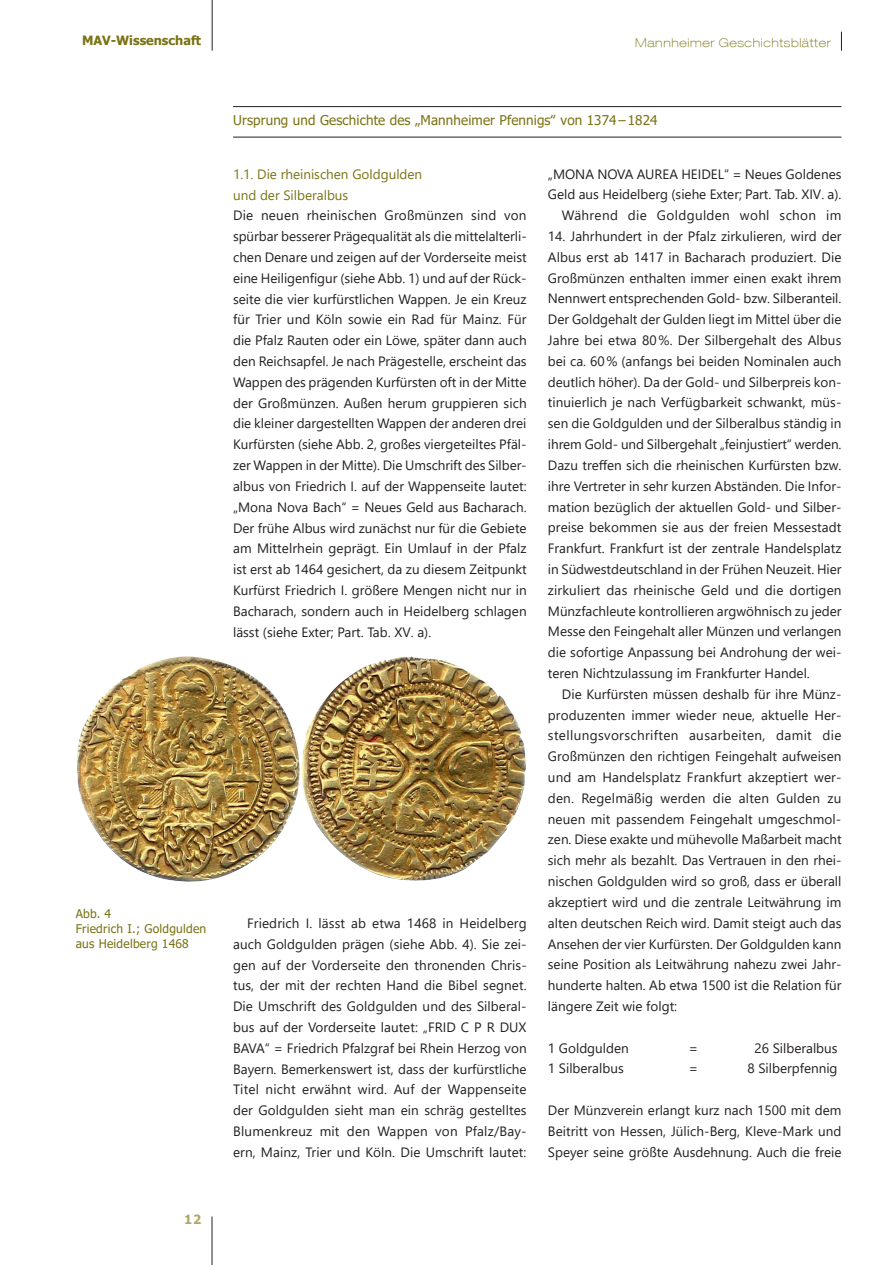
<style>
.page{position:relative;width:893px;height:1265px;background:#fff}
.page>*{position:absolute;margin:0;border:0;box-sizing:border-box;transform-origin:0 0}
.t1{font:13.5px/20.9px "Segoe UI";color:#231f20;text-align:justify}
.t2{font:13.5px "Tahoma";letter-spacing:.01em;color:#7a7313}
.t3{font:13.5px/20.9px "Segoe UI";color:#7a7313}
.t4{font:700 12.75px "Tahoma";color:#7a7313}
.t5{font:700 12.75px "Tahoma";color:#aea767}
.t6{font:100 expanded 12.15px "Helvetica Neue LT";letter-spacing:.05em;color:#7a7313}
.t7{font:12px/15px "Tahoma";letter-spacing:.02em;color:#7a7313}
</style>
<div class="page">
<hr style="left:212px;top:1216px;width:1px;height:49px;background:#231f20">
<hr style="left:212px;top:0;width:1px;height:51px;background:#231f20">
<svg style="left:841px;top:32px;width:1px;height:19px"></svg>
<hr style="left:233px;top:106px;width:608px;height:1px;background:#231f20">
<hr style="left:233px;top:137px;width:608px;height:1px;background:#231f20">
<img style="left:77px;top:656px;width:449px;height:226px">
<p class="t4" style="left:82px;top:31px;width:121px">MAV-Wissenschaft</p>
<p class="t6" style="left:635px;top:36px;width:197px">Mannheimer Geschichtsblätter</p>
<p class="t7" style="left:76px;top:907px;width:132px">Abb. 4<br>Friedrich I.; Goldgulden aus Heidelberg 1468</p>
<p class="t5" style="left:184px;top:1210px;width:18px">12</p>
<p class="t2" style="left:233px;top:111px;width:426px">Ursprung und Geschichte des „Mannheimer Pfennigs‟ von 1374 – 1824</p>
<p class="t3" style="left:233px;top:162px;width:191px">1.1. Die rheinischen Goldgulden und der Silberalbus</p>
<p class="t1" style="left:233px;top:204px;width:295px;text-align:left">Die neuen rheinischen Großmünzen sind von spürbar besserer Prägequalität als die mittelalterli&shy;chen Denare und zeigen auf der Vorderseite meist eine Heiligenfigur (siehe Abb. 1) und auf der Rück&shy;seite die vier kurfürstlichen Wappen. Je ein Kreuz für Trier und Köln sowie ein Rad für Mainz. Für die Pfalz Rauten oder ein Löwe, später dann auch den Reichsapfel. Je nach Prägestelle, erscheint das Wappen des prägenden Kurfürsten oft in der Mitte der Großmünzen. Außen herum gruppieren sich die kleiner dargestellten Wappen der anderen drei Kurfürsten (siehe Abb. 2, großes viergeteiltes Pfäl&shy;zer Wappen in der Mitte). Die Umschrift des Silber&shy;albus von Friedrich I. auf der Wappenseite lautet: „Mona Nova Bach“ = Neues Geld aus Bacharach.<br>Der frühe Albus wird zunächst nur für die Gebiete am Mittelrhein geprägt. Ein Umlauf in der Pfalz ist erst ab 1464 gesichert, da zu diesem Zeitpunkt Kurfürst Friedrich I. größere Mengen nicht nur in Bacharach, sondern auch in Heidelberg schlagen lässt (siehe Exter; Part. Tab. XV. a).</p>
<p class="t1" style="left:233px;top:911px;width:295px;text-indent:14px">Friedrich I. lässt ab etwa 1468 in Heidelberg auch Goldgulden prägen (siehe Abb. 4). Sie zei&shy;gen auf der Vorderseite den thronenden Chris&shy;tus, der mit der rechten Hand die Bibel segnet.<br>Die Umschrift des Goldgulden und des Silberal&shy;bus auf der Vorderseite lautet: „FRID C P R DUX BAVA“ = Friedrich Pfalzgraf bei Rhein Herzog von Bayern. Bemerkenswert ist, dass der kurfürstliche Titel nicht erwähnt wird. Auf der Wappenseite der Goldgulden sieht man ein schräg gestelltes Blumenkreuz mit den Wappen von Pfalz/Bay&shy;ern, Mainz, Trier und Köln. Die Umschrift lautet:</p>
<p class="t1" style="left:548px;top:162px;width:295px;text-align:right">„MONA NOVA AUREA HEIDEL“ = Neues Goldenes<br>Geld aus Heidelberg (siehe Exter; Part. Tab. XIV. a).<br>Während die Goldgulden wohl schon im</p>
<p class="t1" style="left:548px;top:224px;width:295px">14. Jahrhundert in der Pfalz zirkulieren, wird der Albus erst ab 1417 in Bacharach produziert. Die Großmünzen enthalten immer einen exakt ihrem Nennwert entsprechenden Gold- bzw. Silberanteil.<br>Der Goldgehalt der Gulden liegt im Mittel über die Jahre bei etwa 80 %. Der Silbergehalt des Albus bei ca. 60% (anfangs bei beiden Nominalen auch deutlich höher). Da der Gold- und Silberpreis kon&shy;tinuierlich je nach Verfügbarkeit schwankt, müs&shy;sen die Goldgulden und der Silberalbus ständig in ihrem Gold- und Silbergehalt „feinjustiert“ werden.<br>Dazu treffen sich die rheinischen Kurfürsten bzw. ihre Vertreter in sehr kurzen Abständen. Die Infor&shy;mation bezüglich der aktuellen Gold- und Silber&shy;preise bekommen sie aus der freien Messestadt Frankfurt. Frankfurt ist der zentrale Handelsplatz in Südwestdeutschland in der Frühen Neuzeit. Hier zirkuliert das rheinische Geld und die dortigen Münzfachleute kontrollieren argwöhnisch zu jeder Messe den Feingehalt aller Münzen und verlangen die sofortige Anpassung bei Androhung der wei&shy;teren Nichtzulassung im Frankfurter Handel.</p>
<p class="t1" style="left:548px;top:682px;width:295px;text-indent:14px">Die Kurfürsten müssen deshalb für ihre Münz&shy;produzenten immer wieder neue, aktuelle Her&shy;stellungsvorschriften ausarbeiten, damit die Großmünzen den richtigen Feingehalt aufweisen und am Handelsplatz Frankfurt akzeptiert wer&shy;den. Regelmäßig werden die alten Gulden zu neuen mit passendem Feingehalt umgeschmol&shy;zen. Diese exakte und mühevolle Maßarbeit macht sich mehr als bezahlt. Das Vertrauen in den rhei&shy;nischen Goldgulden wird so groß, dass er überall akzeptiert wird und die zentrale Leitwährung im alten deutschen Reich wird. Damit steigt auch das Ansehen der vier Kurfürsten. Der Goldgulden kann seine Position als Leitwährung nahezu zwei Jahr&shy;hunderte halten. Ab etwa 1500 ist die Relation für längere Zeit wie folgt:</p>
<p class="t1" style="left:548px;top:1036px;width:82px">1 Goldgulden</p>
<p class="t1" style="left:688px;top:1036px;width:11px">=</p>
<p class="t1" style="left:754px;top:1036px;width:85px">26 Silberalbus</p>
<p class="t1" style="left:548px;top:1057px;width:77px">1 Silberalbus</p>
<p class="t1" style="left:688px;top:1057px;width:11px">=</p>
<p class="t1" style="left:747px;top:1057px;width:92px">8 Silberpfennig</p>
<p class="t1" style="left:548px;top:1098px;width:295px">Der Münzverein erlangt kurz nach 1500 mit dem Beitritt von Hessen, Jülich-Berg, Kleve-Mark und Speyer seine größte Ausdehnung. Auch die freie</p>
</div>
